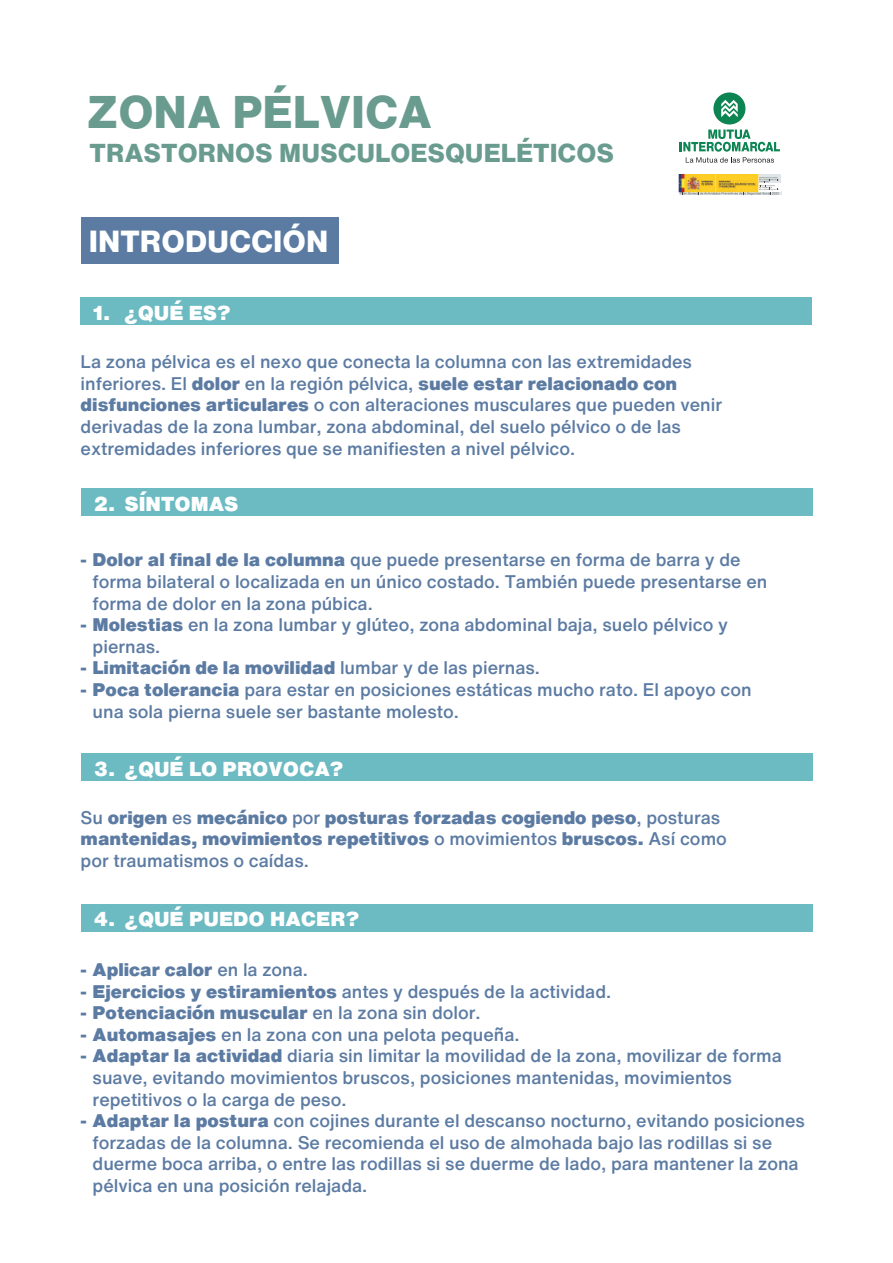
<style>
.page{position:relative;width:893px;height:1263px;background:#fff}
.page>*{position:absolute;margin:0;border:0;box-sizing:border-box;transform-origin:0 0}
.t1{font:800 45px "Helvetica Now Text";color:#699c8f}
.t2{font:800 30px "Helvetica Now Text";color:#fff}
.t3{font:800 25.5px "Helvetica Now Text";color:#699c8f}
.t4{font:900 19.8px "Helvetica Now Text";color:#fff}
.t5{font:500 18px/21.6px "Helvetica Now Text";color:#5c7ba3}
.t6{font:900 18px/21.6px "Helvetica Now Text";color:#5c7ba3}
.s1{font-weight:900}
.s2{font-weight:500}
</style>
<div class="page">
<svg style="left:679px;top:192px;width:102px;height:3px"></svg>
<div style="left:757px;top:174px;width:24px;height:9px;background:#e0e6e7"></div>
<img style="left:678px;top:174px;width:80px;height:18px">
<svg style="left:681px;top:177px;width:98px;height:18px;background:#dbbd63"></svg>
<svg style="left:713px;top:92px;width:32px;height:32px"></svg>
<svg style="left:680px;top:130px;width:100px;height:33px"></svg>
<div style="left:81px;top:297px;width:731px;height:27px;background:#6cbac2"></div>
<div style="left:81px;top:754px;width:731px;height:27px;background:#6cbac2"></div>
<div style="left:81px;top:904px;width:731px;height:27px;background:#6cbac2"></div>
<div style="left:81px;top:489px;width:731px;height:27px;background:#6cbac2"></div>
<div style="left:81px;top:218px;width:257px;height:46px;background:#5c7ba3"></div>
<h1 class="t1" style="left:87px;top:78px;width:347px">ZONA PÉLVICA</h1>
<h3 class="t3" style="left:90px;top:134px;width:526px">TRASTORNOS MUSCULOESQUELÉTICOS</h3>
<h2 class="t2" style="left:89px;top:219px;width:241px">INTRODUCCIÓN</h2>
<p class="t4" style="left:93px;top:298px;width:139px">1. ¿QUÉ ES?</p>
<p class="t5" style="left:81px;top:351px;width:643px">La zona pélvica es el nexo que conecta la columna con las extremidades inferiores. El <span class="s1">dolor</span> en la región pélvica, <span class="s1">suele estar relacionado con disfunciones articulares</span> o con alteraciones musculares que pueden venir derivadas de la zona lumbar, zona abdominal, del suelo pélvico o de las extremidades inferiores que se manifiesten a nivel pélvico.</p>
<p class="t4" style="left:93px;top:489px;width:147px">2. SÍNTOMAS</p>
<p class="t5" style="left:93px;top:549px;width:676px;text-indent:-12px"><span class="s1">- Dolor al final de la columna</span> que puede presentarse en forma de barra y de forma bilateral o localizada en un único costado. También puede presentarse en forma de dolor en la zona púbica.</p>
<p class="t5" style="left:93px;top:614px;width:637px;text-indent:-12px"><span class="s1">- Molestias</span> en la zona lumbar y glúteo, zona abdominal baja, suelo pélvico y piernas.</p>
<p class="t6" style="left:81px;top:657px;width:461px">- Limitación de la movilidad <span class="s2">lumbar y de las piernas.</span></p>
<p class="t5" style="left:93px;top:678px;width:661px;text-indent:-12px"><span class="s1">- Poca tolerancia</span> para estar en posiciones estáticas mucho rato. El apoyo con una sola pierna suele ser bastante molesto.</p>
<p class="t4" style="left:93px;top:754px;width:252px">3. ¿QUÉ LO PROVOCA?</p>
<p class="t6" style="left:81px;top:806px;width:648px"><span class="s2">Su</span> origen <span class="s2">es</span> mecánico <span class="s2">por</span> posturas forzadas cogiendo peso<span class="s2">, posturas </span>mantenidas, movimientos repetitivos <span class="s2">o movimientos</span> bruscos. <span class="s2">Así como por traumatismos o caídas.</span></p>
<p class="t4" style="left:93px;top:904px;width:267px">4. ¿QUÉ PUEDO HACER?</p>
<p class="t6" style="left:81px;top:958px;width:229px">- Aplicar calor <span class="s2">en la zona.</span></p>
<p class="t5" style="left:81px;top:980px;width:532px"><span class="s1">- Ejercicios y estiramientos</span> antes y después de la actividad.</p>
<p class="t6" style="left:81px;top:1002px;width:402px">- Potenciación muscular <span class="s2">en la zona sin dolor.</span></p>
<p class="t5" style="left:81px;top:1023px;width:440px"><span class="s1">- Automasajes</span> en la zona con una pelota pequeña.</p>
<p class="t5" style="left:93px;top:1045px;width:691px;text-indent:-12px"><span class="s1">- Adaptar la actividad</span> diaria sin limitar la movilidad de la zona, movilizar de forma suave, evitando movimientos bruscos, posiciones mantenidas, movimientos repetitivos o la carga de peso.</p>
<p class="t5" style="left:93px;top:1109px;width:714px;text-indent:-12px"><span class="s1">- Adaptar la postura</span> con cojines durante el descanso nocturno, evitando posiciones forzadas de la columna. Se recomienda el uso de almohada bajo las rodillas si se duerme boca arriba, o entre las rodillas si se duerme de lado, para mantener la zona pélvica en una posición relajada.</p>
</div>
